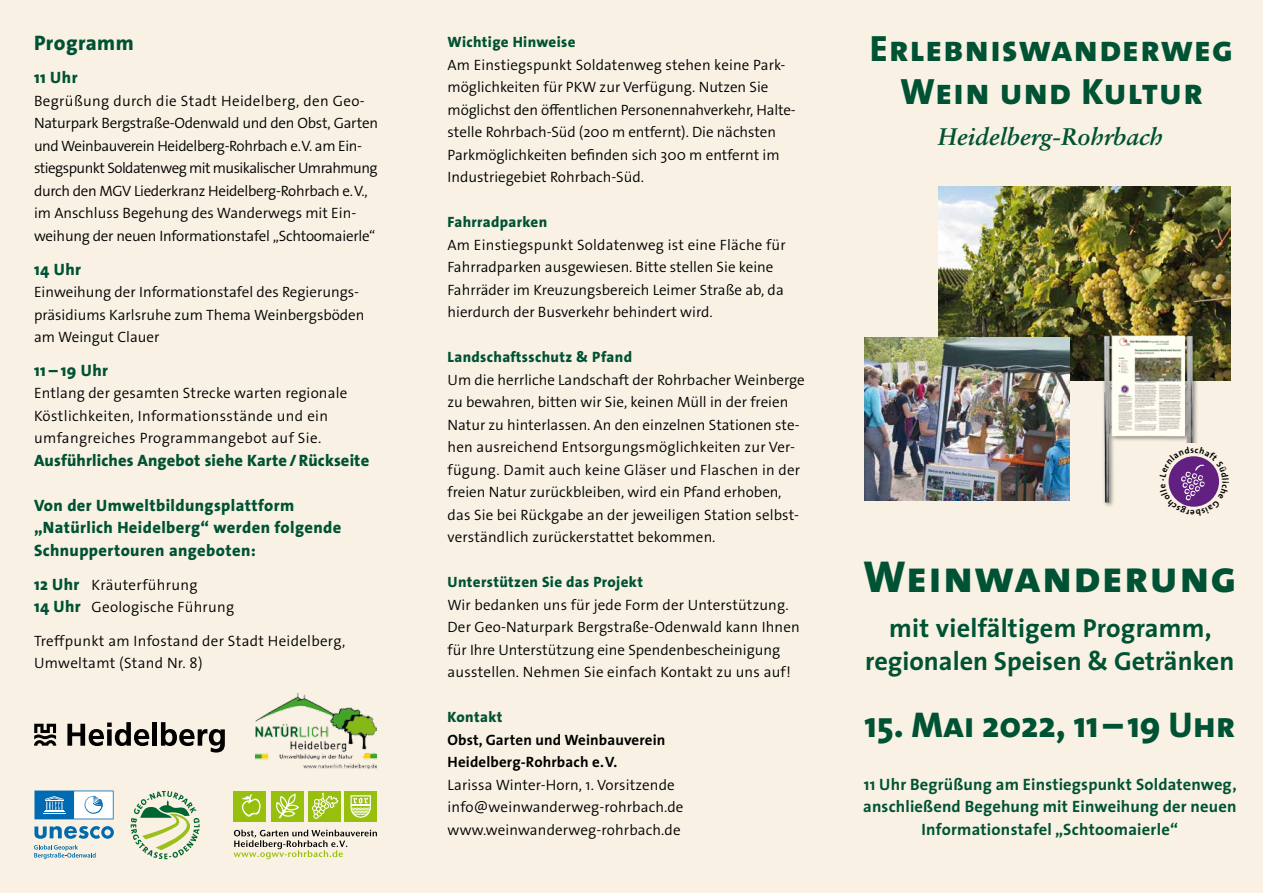
<style>
.page{position:relative;width:1263px;height:893px;background:#f9f2e4}
.page>*{position:absolute;margin:0;border:0;box-sizing:border-box;transform-origin:0 0}
.t1{font:800 45px "The Sans Os F";letter-spacing:.035em;color:#005234}
.t2{font:800 36.75px/42.8px "The Sans Os F";letter-spacing:.03em;color:#005234;text-align:center}
.t3{font:800 36px "The Sans Os F";color:#005234}
.t4{font:700 26.25px/33px "The Sans";color:#005234;text-align:center}
.t5{font:24px "Sabon Bold Italic Os F";color:#005234}
.t6{font:800 21px "The Sans Os F";color:#005234}
.t7{font:700 16.5px/22.5px "The Sans";letter-spacing:.01em;color:#005234;text-align:center}
.t8{font:800 16.5px/22.5px "The Sans Os F";letter-spacing:.025em;color:#005234}
.t9{font:800 16.5px "The Sans";letter-spacing:.01em;color:#005234}
.t10{font:300 15px/22.5px "The Sans Os F";color:#000}
.t11{font:300 15px/22.5px "The Sans Os F";letter-spacing:.025em;color:#000}
.t12{font:300 15px/22.5px "The Sans Os F";letter-spacing:.02em;color:#000}
.t13{font:800 15px "The Sans Os F";letter-spacing:.025em;color:#005234}
.t14{font:700 15px/22.5px "The Sans";letter-spacing:.01em;color:#000}
.s1{font-weight:800;font-size:16.5px;color:#005234}
</style>
<div class="page">
<img style="left:939px;top:186px;width:292px;height:195px">
<img style="left:1097px;top:333px;width:103px;height:171px">
<div style="left:1143px;top:443px;width:101px;height:77px;background:#f9f2e4"></div>
<svg style="left:131px;top:791px;width:69px;height:68px"></svg>
<svg style="left:34px;top:845px;width:62px;height:14px"></svg>
<svg style="left:34px;top:826px;width:80px;height:13px"></svg>
<svg style="left:34px;top:790px;width:80px;height:29px;background:#82b5d8"></svg>
<svg style="left:93px;top:796px;width:10px;height:11px"></svg>
<img style="left:865px;top:337px;width:204px;height:164px">
<div style="left:234px;top:791px;width:32px;height:31px;background:#97bf0d"></div>
<div style="left:271px;top:791px;width:33px;height:31px;background:#97bf0d"></div>
<div style="left:344px;top:791px;width:33px;height:31px;background:#97bf0d"></div>
<div style="left:308px;top:791px;width:33px;height:31px;background:#97bf0d"></div>
<svg style="left:234px;top:793px;width:143px;height:66px"></svg>
<img style="left:255px;top:694px;width:122px;height:75px">
<svg style="left:34px;top:724px;width:22px;height:22px"></svg>
<svg style="left:67px;top:722px;width:82px;height:24px"></svg>
<div style="left:152px;top:722px;width:5px;height:24px;background:#000"></div>
<svg style="left:161px;top:722px;width:64px;height:30px"></svg>
<svg style="left:1168px;top:456px;width:51px;height:51px"></svg>
<h3 class="t6" style="left:34px;top:29px;width:101px">Programm</h3>
<p class="t8" style="left:34px;top:67px;width:45px">11 Uhr</p>
<p class="t10" style="left:34px;top:90px;width:345px">Begrüßung durch die Stadt Heidelberg, den Geo-Naturpark Bergstraße-Odenwald und den Obst, Garten und Weinbauverein Heidelberg-Rohrbach e.V. am Ein&shy;stiegspunkt Soldatenweg mit musikalischer Umrahmung durch den MGV Liederkranz Heidelberg-Rohrbach e.V., im Anschluss Begehung des Wanderwegs mit Ein&shy;weihung der neuen Informationstafel „Schtoomaierle“</p>
<p class="t8" style="left:34px;top:258px;width:49px">14 Uhr</p>
<p class="t10" style="left:34px;top:281px;width:332px">Einweihung der Informationstafel des Regierungs&shy;präsidiums Karlsruhe zum Thema Weinbergsböden am Weingut Clauer</p>
<p class="t8" style="left:34px;top:359px;width:76px">11 – 19 Uhr</p>
<p class="t11" style="left:34px;top:382px;width:315px">Entlang der gesamten Strecke warten regionale<br>Köstlichkeiten, Informationsstände und ein umfangreiches Programmangebot auf Sie.</p>
<p class="t9" style="left:34px;top:446px;width:337px">Ausführliches Angebot siehe Karte / Rückseite</p>
<p class="t8" style="left:34px;top:494px;width:309px">Von der Umweltbildungsplattform „Natürlich Heidelberg“ werden folgende<br>Schnuppertouren angeboten:</p>
<p class="t12" style="left:34px;top:573px;width:202px"><span class="s1">12 Uhr</span> Kräuterführung<br><span class="s1">14 Uhr</span> Geologische Führung</p>
<p class="t12" style="left:34px;top:630px;width:313px">Treffpunkt am Infostand der Stadt Heidelberg,<br>Umweltamt (Stand Nr. 8)</p>
<p class="t13" style="left:448px;top:33px;width:129px">Wichtige Hinweise</p>
<p class="t10" style="left:448px;top:54px;width:350px">Am Einstiegspunkt Soldatenweg stehen keine Park&shy;möglichkeiten für PKW zur Verfügung. Nutzen Sie möglichst den öffentlichen Personennahverkehr, Halte&shy;stelle Rohrbach-Süd (200 m entfernt). Die nächsten Parkmöglichkeiten befinden sich 300 m entfernt im Industriegebiet Rohrbach-Süd.</p>
<p class="t13" style="left:448px;top:213px;width:101px">Fahrradparken</p>
<p class="t10" style="left:448px;top:234px;width:340px">Am Einstiegspunkt Soldatenweg ist eine Fläche für Fahrradparken ausgewiesen. Bitte stellen Sie keine Fahrräder im Kreuzungsbereich Leimer Straße ab, da hierdurch der Busverkehr behindert wird.</p>
<p class="t13" style="left:448px;top:348px;width:186px">Landschaftsschutz &amp; Pfand</p>
<p class="t10" style="left:448px;top:369px;width:359px">Um die herrliche Landschaft der Rohrbacher Weinberge zu bewahren, bitten wir Sie, keinen Müll in der freien Natur zu hinterlassen. An den einzelnen Stationen ste&shy;hen ausreichend Entsorgungsmöglichkeiten zur Ver&shy;fügung. Damit auch keine Gläser und Flaschen in der freien Natur zurückbleiben, wird ein Pfand erhoben, das Sie bei Rückgabe an der jeweiligen Station selbst&shy;verständlich zurückerstattet bekommen.</p>
<p class="t13" style="left:448px;top:573px;width:197px">Unterstützen Sie das Projekt</p>
<p class="t10" style="left:448px;top:594px;width:354px">Wir bedanken uns für jede Form der Unterstützung.<br>Der Geo-Naturpark Bergstraße-Odenwald kann Ihnen für Ihre Unterstützung eine Spendenbescheinigung ausstellen. Nehmen Sie einfach Kontakt zu uns auf!</p>
<p class="t13" style="left:448px;top:708px;width:57px">Kontakt</p>
<p class="t14" style="left:448px;top:728px;width:219px">Obst, Garten und Weinbauverein<br>Heidelberg-Rohrbach e.V.</p>
<p class="t10" style="left:448px;top:774px;width:237px">Larissa Winter-Horn, 1. Vorsitzende info@weinwanderweg-rohrbach.de www.weinwanderweg-rohrbach.de</p>
<h2 class="t2" style="left:870px;top:28px;width:365px">Erlebniswanderweg<br>Wein und Kultur</h2>
<h3 class="t5" style="left:938px;top:123px;width:226px">Heidelberg-Rohrbach</h3>
<h1 class="t1" style="left:863px;top:548px;width:375px">Weinwanderung</h1>
<h3 class="t4" style="left:865px;top:611px;width:371px">mit vielfältigem Programm, regionalen Speisen &amp; Getränken</h3>
<h3 class="t3" style="left:865px;top:702px;width:372px">15. Mai 2022, 11–19 Uhr</h3>
<p class="t7" style="left:863px;top:773px;width:375px">11 Uhr Begrüßung am Einstiegspunkt Soldatenweg, anschließend Begehung mit Einweihung der neuen<br>Informationstafel „Schtoomaierle“</p>
</div>
